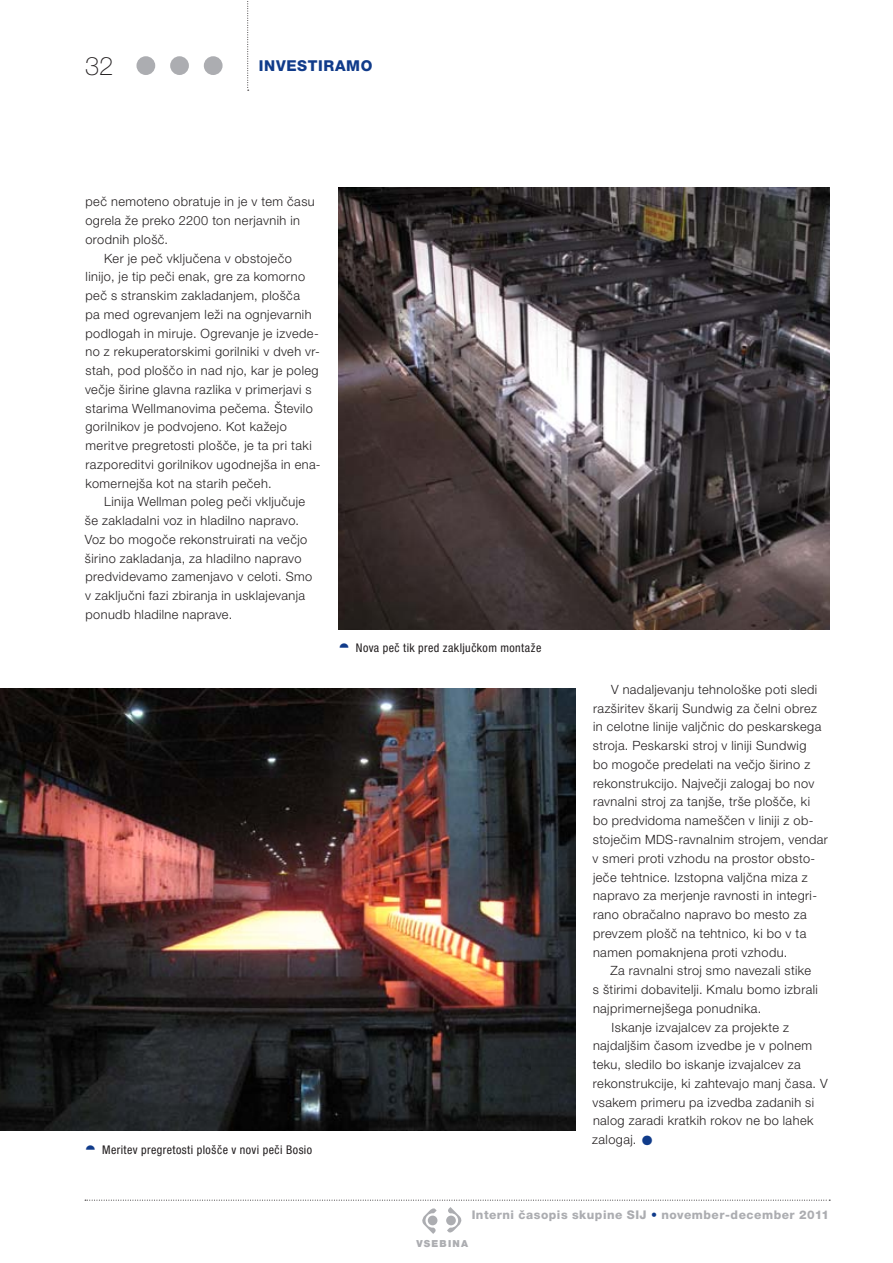
<style>
.page{position:relative;width:893px;height:1263px;background:#fff}
.page>*{position:absolute;margin:0;border:0;box-sizing:border-box;transform-origin:0 0}
.t1{font:100 25.5px "Helvetica Neue LT Pro";color:#231f20}
.t2{font:800 15px "Helvetica Neue LT Pro";letter-spacing:.04em;color:#103b8a}
.t3{font:300 12.75px/18.8px "Helvetica Neue LT Pro";letter-spacing:.035em;color:#231f20}
.t4{font:condensed 12px "Helvetica Neue LT Pro";letter-spacing:.035em;color:#231f20}
.t5{font:800 12px "Helvetica Neue LT Pro";letter-spacing:.04em;color:#acadb1}
.t6{font:900 9.75px "Helvetica Neue LT Pro";letter-spacing:.125em;color:#acadb1}
.s1{font-weight:700;font-size:27px;color:#103b8a}
.s2{color:#103b8a}
</style>
<div class="page">
<svg style="left:85px;top:1200px;width:745px;height:1px"></svg>
<div style="left:136px;top:56px;width:19px;height:19px;background:#acadb1;border-radius:50%"></div>
<div style="left:170px;top:56px;width:19px;height:19px;background:#acadb1;border-radius:50%"></div>
<div style="left:204px;top:56px;width:19px;height:19px;background:#acadb1;border-radius:50%"></div>
<svg style="left:247px;top:1px;width:2px;height:90px"></svg>
<img style="left:0;top:689px;width:575px;height:442px">
<img style="left:339px;top:188px;width:490px;height:441px">
<svg style="left:422px;top:1208px;width:15px;height:26px"></svg>
<svg style="left:427px;top:1214px;width:12px;height:12px"></svg>
<div style="left:425px;top:1213px;width:15px;height:14px;border:2px solid #fff;border-radius:50%"></div>
<svg style="left:447px;top:1207px;width:15px;height:26px"></svg>
<div style="left:445px;top:1214px;width:12px;height:12px;background:#acadb1;border-radius:50%"></div>
<div style="left:444px;top:1213px;width:14px;height:14px;border:2px solid #fff;border-radius:50%"></div>
<h1 class="t1" style="left:85px;top:51px;width:30px">32</h1>
<p class="t2" style="left:259px;top:57px;width:115px">investiramo</p>
<p class="t3" style="left:86px;top:192px;width:231px">peč nemoteno obratuje in je v tem času</p>
<p class="t3" style="left:85px;top:211px;width:216px">ogrela že preko 2200 ton nerjavnih in</p>
<p class="t3" style="left:85px;top:230px;width:84px">orodnih plošč.</p>
<p class="t3" style="left:104px;top:248px;width:189px">Ker je peč vključena v obstoječo</p>
<p class="t3" style="left:86px;top:267px;width:221px">linijo, je tip peči enak, gre za komorno</p>
<p class="t3" style="left:86px;top:286px;width:216px">peč s stranskim zakladanjem, plošča</p>
<p class="t3" style="left:86px;top:305px;width:227px">pa med ogrevanjem leži na ognjevarnih</p>
<p class="t3" style="left:86px;top:323px;width:235px">podlogah in miruje. Ogrevanje je izvede-</p>
<p class="t3" style="left:86px;top:342px;width:236px">no z rekuperatorskimi gorilniki v dveh vr-</p>
<p class="t3" style="left:85px;top:361px;width:235px">stah, pod ploščo in nad njo, kar je poleg</p>
<p class="t3" style="left:85px;top:380px;width:228px">večje širine glavna razlika v primerjavi s</p>
<p class="t3" style="left:85px;top:398px;width:229px">starima Wellmanovima pečema. Število</p>
<p class="t3" style="left:85px;top:417px;width:203px">gorilnikov je podvojeno. Kot kažejo</p>
<p class="t3" style="left:86px;top:436px;width:228px">meritve pregretosti plošče, je ta pri taki</p>
<p class="t3" style="left:86px;top:455px;width:237px">razporeditvi gorilnikov ugodnejša in ena-</p>
<p class="t3" style="left:86px;top:473px;width:188px">komernejša kot na starih pečeh.</p>
<p class="t3" style="left:104px;top:492px;width:202px">Linija Wellman poleg peči vključuje</p>
<p class="t3" style="left:85px;top:511px;width:216px">še zakladalni voz in hladilno napravo.</p>
<p class="t3" style="left:85px;top:530px;width:224px">Voz bo mogoče rekonstruirati na večjo</p>
<p class="t3" style="left:85px;top:548px;width:218px">širino zakladanja, za hladilno napravo</p>
<p class="t3" style="left:86px;top:567px;width:228px">predvidevamo zamenjavo v celoti. Smo</p>
<p class="t3" style="left:85px;top:586px;width:222px">v zaključni fazi zbiranja in usklajevanja</p>
<p class="t3" style="left:86px;top:605px;width:148px">ponudb hladilne naprave.</p>
<p class="t4" style="left:102px;top:1142px;width:212px">Meritev pregretosti plošče v novi peči Bosio</p>
<p class="t4" style="left:356px;top:641px;width:187px">Nova peč tik pred zaključkom montaže</p>
<p class="t3" style="left:593px;top:680px;width:230px;text-indent:18px">V nadaljevanju tehnološke poti sledi razširitev škarij Sundwig za čelni obrez in celotne linije valjčnic do peskarskega stroja. Peskarski stroj v liniji Sundwig bo mogoče predelati na večjo širino z rekonstrukcijo. Največji zalogaj bo nov ravnalni stroj za tanjše, trše plošče, ki bo predvidoma nameščen v liniji z ob&shy;stoječim MDS</p>
<p class="t3" style="left:592px;top:830px;width:237px;text-indent:81px">-ravnalnim strojem, vendar v smeri proti vzhodu na prostor obsto&shy;ječe tehtnice. Izstopna valjčna miza z napravo za merjenje ravnosti in integri&shy;rano obračalno napravo bo mesto za prevzem plošč na tehtnico, ki bo v ta namen pomaknjena proti vzhodu.</p>
<p class="t3" style="left:610px;top:961px;width:202px">Za ravnalni stroj smo navezali stike</p>
<p class="t3" style="left:593px;top:980px;width:226px">s štirimi dobavitelji. Kmalu bomo izbrali</p>
<p class="t3" style="left:593px;top:999px;width:170px">najprimernejšega ponudnika.</p>
<p class="t3" style="left:612px;top:1017px;width:179px">Iskanje izvajalcev za projekte z</p>
<p class="t3" style="left:593px;top:1036px;width:221px">najdaljšim časom izvedbe je v polnem</p>
<p class="t3" style="left:593px;top:1055px;width:209px">teku, sledilo bo iskanje izvajalcev za</p>
<p class="t3" style="left:593px;top:1074px;width:236px">rekonstrukcije, ki zahtevajo manj časa. V</p>
<p class="t3" style="left:592px;top:1092px;width:223px">vsakem primeru pa izvedba zadanih si</p>
<p class="t3" style="left:593px;top:1111px;width:222px">nalog zaradi kratkih rokov ne bo lahek</p>
<p class="t3" style="left:592px;top:1130px;width:63px">zalogaj. <span class="s1">•</span></p>
<p class="t5" style="left:472px;top:1207px;width:163px">Interni časopis skupine SIJ</p>
<p class="t5" style="left:651px;top:1207px;width:180px"><span class="s2">•</span> november-december 2011</p>
<p class="t6" style="left:416px;top:1238px;width:53px">VSEBINA</p>
</div>
